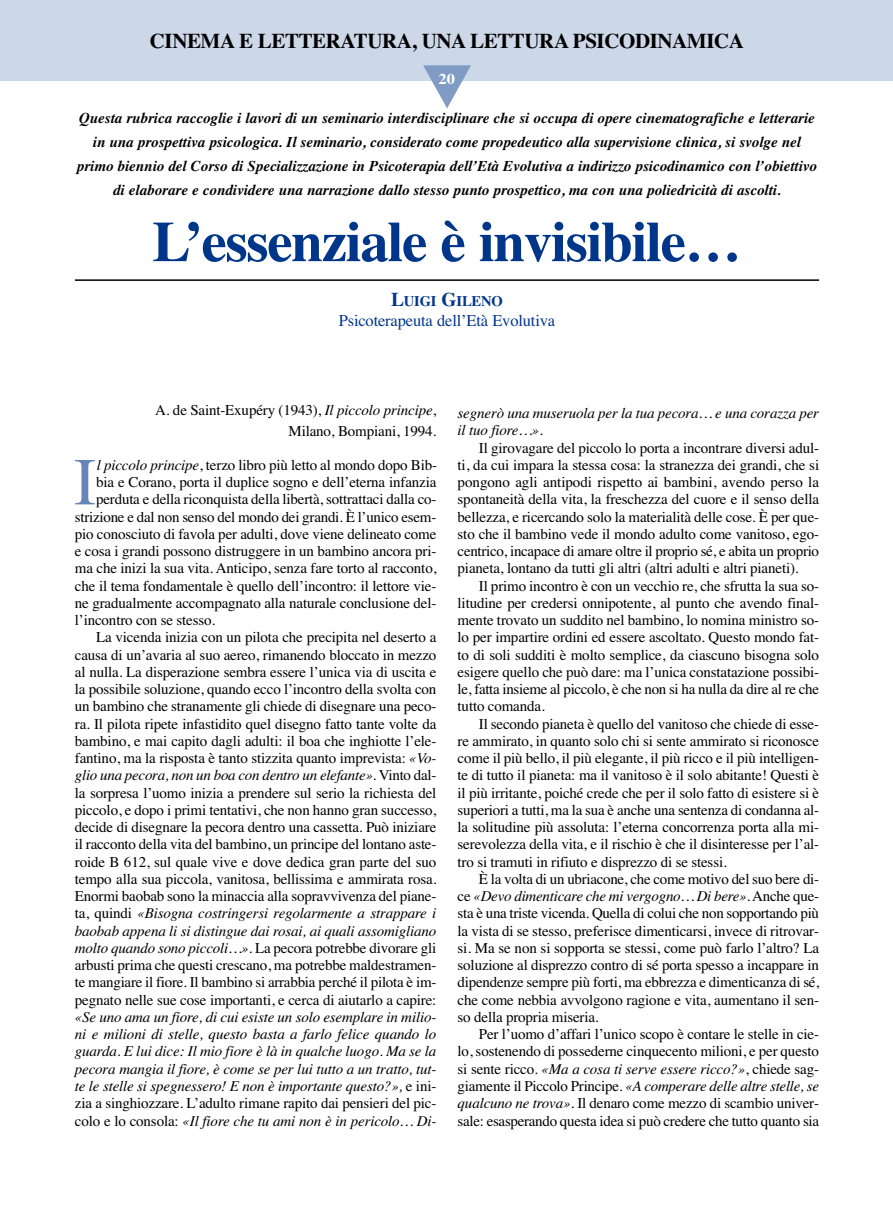
<style>
.page{position:relative;width:893px;height:1212px;background:#fff}
.page>*{position:absolute;margin:0;border:0;box-sizing:border-box;transform-origin:0 0}
.t1{font:67.05px "Times";color:#6686b9}
.t2{font:700 57px "Times";letter-spacing:-.025em;color:#00368a}
.t3{font:700 21px "Times";letter-spacing:-.02em;color:#000}
.t4{font:16.5px "Times";letter-spacing:-.01em;color:#00368a}
.t5{font:15px/17.2px "Times";letter-spacing:-.01em;color:#000;text-align:justify}
.t6{font:italic 15px/17.2px "Times";letter-spacing:-.01em;color:#000;text-align:justify}
.t7{font:italic 700 15px/24px "Times";color:#000;text-align:center}
.t8{font:700 15px "Times";color:#fff;scale:1.1 1}
.t9{font:700 14.7px "Times";letter-spacing:-.015em;color:#00368a}
.s1{font-size:19.5px}
.s2{font-style:italic}
.s3{font-style:normal}
</style>
<div class="page">
<div style="left:0;top:0;width:893px;height:81px;background:#ccd7e8"></div>
<svg style="left:423px;top:65px;width:48px;height:43px"></svg>
<hr style="left:75px;top:279px;width:744px;height:2px;background:#000">
<h3 class="t3" style="left:150px;top:34px;width:596px">CINEMA E LETTERATURA, UNA LETTURA PSICODINAMICA</h3>
<p class="t8" style="left:439px;top:74px;width:16px">20</p>
<p class="t7" style="left:77px;top:107px;width:742px">Questa rubrica raccoglie i lavori di un seminario interdisciplinare che si occupa di opere cinematografiche e letterarie in una prospettiva psicologica. Il seminario, considerato come propedeutico alla supervisione clinica, si svolge nel primo biennio del Corso di Specializzazione in Psicoterapia dell’Età Evolutiva a indirizzo psicodinamico con l’obiettivo di elaborare e condividere una narrazione dallo stesso punto prospettico, ma con una poliedricità di ascolti.</p>
<h2 class="t2" style="left:152px;top:221px;width:591px">L’essenziale è invisibile…</h2>
<p class="t9" style="left:391px;top:296px;width:113px"><span class="s1">L</span>UIGI <span class="s1">G</span>ILENO</p>
<p class="t4" style="left:339px;top:314px;width:218px">Psicoterapeuta dell’Età Evolutiva</p>
<p class="t5" style="left:155px;top:400px;width:283px;line-height:21.5px;text-align:right">A. de Saint-Exupéry (1943), <span class="s2">Il piccolo principe</span>,<br>Milano, Bompiani, 1994.</p>
<h1 class="t1" style="left:74px;top:457px;width:24px">I</h1>
<p class="t5" style="left:97px;top:458px;width:342px"><span class="s2">l piccolo principe</span>, terzo libro più letto al mondo dopo Bib-</p>
<p class="t5" style="left:96px;top:475px;width:342px">bia e Corano, porta il duplice sogno e dell’eterna infanzia</p>
<p class="t5" style="left:96px;top:492px;width:342px">perduta e della riconquista della libertà, sottrattaci dalla co-</p>
<p class="t5" style="left:75px;top:509px;width:363px">strizione e dal non senso del mondo dei grandi. È l’unico esem-</p>
<p class="t5" style="left:75px;top:527px;width:363px">pio conosciuto di favola per adulti, dove viene delineato come</p>
<p class="t5" style="left:75px;top:544px;width:363px">e cosa i grandi possono distruggere in un bambino ancora pri-</p>
<p class="t5" style="left:75px;top:561px;width:363px">ma che inizi la sua vita. Anticipo, senza fare torto al racconto,</p>
<p class="t5" style="left:75px;top:578px;width:363px">che il tema fondamentale è quello dell’incontro: il lettore vie-</p>
<p class="t5" style="left:75px;top:596px;width:363px">ne gradualmente accompagnato alla naturale conclusione del-</p>
<p class="t5" style="left:75px;top:613px;width:142px">l’incontro con se stesso.</p>
<p class="t5" style="left:96px;top:630px;width:342px">La vicenda inizia con un pilota che precipita nel deserto a</p>
<p class="t5" style="left:75px;top:647px;width:363px">causa di un’avaria al suo aereo, rimanendo bloccato in mezzo</p>
<p class="t5" style="left:75px;top:665px;width:363px">al nulla. La disperazione sembra essere l’unica via di uscita e</p>
<p class="t5" style="left:75px;top:682px;width:363px">la possibile soluzione, quando ecco l’incontro della svolta con</p>
<p class="t5" style="left:75px;top:699px;width:363px">un bambino che stranamente gli chiede di disegnare una peco-</p>
<p class="t5" style="left:75px;top:716px;width:363px">ra. Il pilota ripete infastidito quel disegno fatto tante volte da</p>
<p class="t5" style="left:75px;top:734px;width:363px">bambino, e mai capito dagli adulti: il boa che inghiotte l’ele-</p>
<p class="t5" style="left:75px;top:751px;width:363px">fantino, ma la risposta è tanto stizzita quanto imprevista: <span class="s2">«Vo-</span></p>
<p class="t6" style="left:75px;top:768px;width:363px">glio una pecora, non un boa con dentro un elefante». <span class="s3">Vinto dal-</span></p>
<p class="t5" style="left:75px;top:785px;width:363px">la sorpresa l’uomo inizia a prendere sul serio la richiesta del</p>
<p class="t5" style="left:75px;top:803px;width:363px">piccolo, e dopo i primi tentativi, che non hanno gran successo,</p>
<p class="t5" style="left:75px;top:820px;width:363px">decide di disegnare la pecora dentro una cassetta. Può iniziare</p>
<p class="t5" style="left:75px;top:837px;width:363px">il racconto della vita del bambino, un principe del lontano aste-</p>
<p class="t5" style="left:75px;top:854px;width:363px">roide B 612, sul quale vive e dove dedica gran parte del suo</p>
<p class="t5" style="left:75px;top:872px;width:363px">tempo alla sua piccola, vanitosa, bellissima e ammirata rosa.</p>
<p class="t5" style="left:75px;top:889px;width:363px">Enormi baobab sono la minaccia alla sopravvivenza del piane-</p>
<p class="t6" style="left:75px;top:906px;width:363px"><span class="s3">ta, quindi</span> «Bisogna costringersi regolarmente a strappare i</p>
<p class="t6" style="left:75px;top:923px;width:363px">baobab appena li si distingue dai rosai, ai quali assomigliano</p>
<p class="t5" style="left:75px;top:941px;width:363px"><span class="s2">molto quando sono piccoli…»</span>. La pecora potrebbe divorare gli</p>
<p class="t5" style="left:75px;top:958px;width:363px">arbusti prima che questi crescano, ma potrebbe maldestramen-</p>
<p class="t5" style="left:75px;top:975px;width:363px">te mangiare il fiore. Il bambino si arrabbia perché il pilota è im-</p>
<p class="t5" style="left:75px;top:992px;width:363px">pegnato nelle sue cose importanti, e cerca di aiutarlo a capire:</p>
<p class="t6" style="left:75px;top:1009px;width:363px">«Se uno ama un fiore, di cui esiste un solo esemplare in milio&shy;ni e milioni di stelle, questo basta a farlo felice quando lo guarda. E lui dice: Il mio fiore è là in qualche luogo. Ma se la pecora mangia il fiore, è come se per lui tutto a un tratto, tut&shy;te le stelle si spegnessero! E non è importante questo?», <span class="s3">e ini&shy;zia a singhiozzare. L’adulto rimane rapito dai pensieri del pic&shy;colo e lo consola:</span> «Il fiore che tu ami non è in pericolo… Di-</p>
<p class="t6" style="left:458px;top:406px;width:363px">segnerò una museruola per la tua pecora… e una corazza per il tuo fiore…»<span class="s3">.</span></p>
<p class="t5" style="left:458px;top:440px;width:363px;text-indent:21px">Il girovagare del piccolo lo porta a incontrare diversi adul&shy;ti, da cui impara la stessa cosa: la stranezza dei grandi, che si pongono agli antipodi rispetto ai bambini, avendo perso la spontaneità della vita, la freschezza del cuore e il senso della bellezza, e ricercando solo la materialità delle cose. È per que&shy;sto che il bambino vede il mondo adulto come vanitoso, ego&shy;centrico, incapace di amare oltre il proprio sé, e abita un proprio pianeta, lontano da tutti gli altri (altri adulti e altri pianeti).</p>
<p class="t5" style="left:458px;top:578px;width:363px;text-indent:21px">Il primo incontro è con un vecchio re, che sfrutta la sua so&shy;litudine per credersi onnipotente, al punto che avendo final&shy;mente trovato un suddito nel bambino, lo nomina ministro so&shy;lo per impartire ordini ed essere ascoltato. Questo mondo fat&shy;to di soli sudditi è molto semplice, da ciascuno bisogna solo esigere quello che può dare: ma l’unica constatazione possibi&shy;le, fatta insieme al piccolo, è che non si ha nulla da dire al re che tutto comanda.</p>
<p class="t5" style="left:458px;top:716px;width:363px;text-indent:21px">Il secondo pianeta è quello del vanitoso che chiede di esse&shy;re ammirato, in quanto solo chi si sente ammirato si riconosce come il più bello, il più elegante, il più ricco e il più intelligen&shy;te di tutto il pianeta: ma il vanitoso è il solo abitante! Questi è il più irritante, poiché crede che per il solo fatto di esistere si è superiori a tutti, ma la sua è anche una sentenza di condanna al&shy;la solitudine più assoluta: l’eterna concorrenza porta alla mi&shy;serevolezza della vita, e il rischio è che il disinteresse per l’al&shy;tro si tramuti in rifiuto e disprezzo di se stessi.</p>
<p class="t5" style="left:458px;top:872px;width:363px;text-indent:21px">È la volta di un ubriacone, che come motivo del suo bere di&shy;ce <span class="s2">«Devo dimenticare che mi vergogno… Di bere».</span>Anche que&shy;sta è una triste vicenda. Quella di colui che non sopportando più la vista di se stesso, preferisce dimenticarsi, invece di ritrovar&shy;si. Ma se non si sopporta se stessi, come può farlo l’altro? La soluzione al disprezzo contro di sé porta spesso a incappare in dipendenze sempre più forti, ma ebbrezza e dimenticanza di sé, che come nebbia avvolgono ragione e vita, aumentano il sen&shy;so della propria miseria.</p>
<p class="t5" style="left:458px;top:1027px;width:363px;text-indent:21px">Per l’uomo d’affari l’unico scopo è contare le stelle in cie&shy;lo, sostenendo di possederne cinquecento milioni, e per questo si sente ricco. <span class="s2">«Ma a cosa ti serve essere ricco?»</span>, chiede sag&shy;giamente il Piccolo Principe. <span class="s2">«A comperare delle altre stelle, se qualcuno ne trova».</span> Il denaro come mezzo di scambio univer&shy;sale: esasperando questa idea si può credere che tutto quanto sia</p>
</div>
